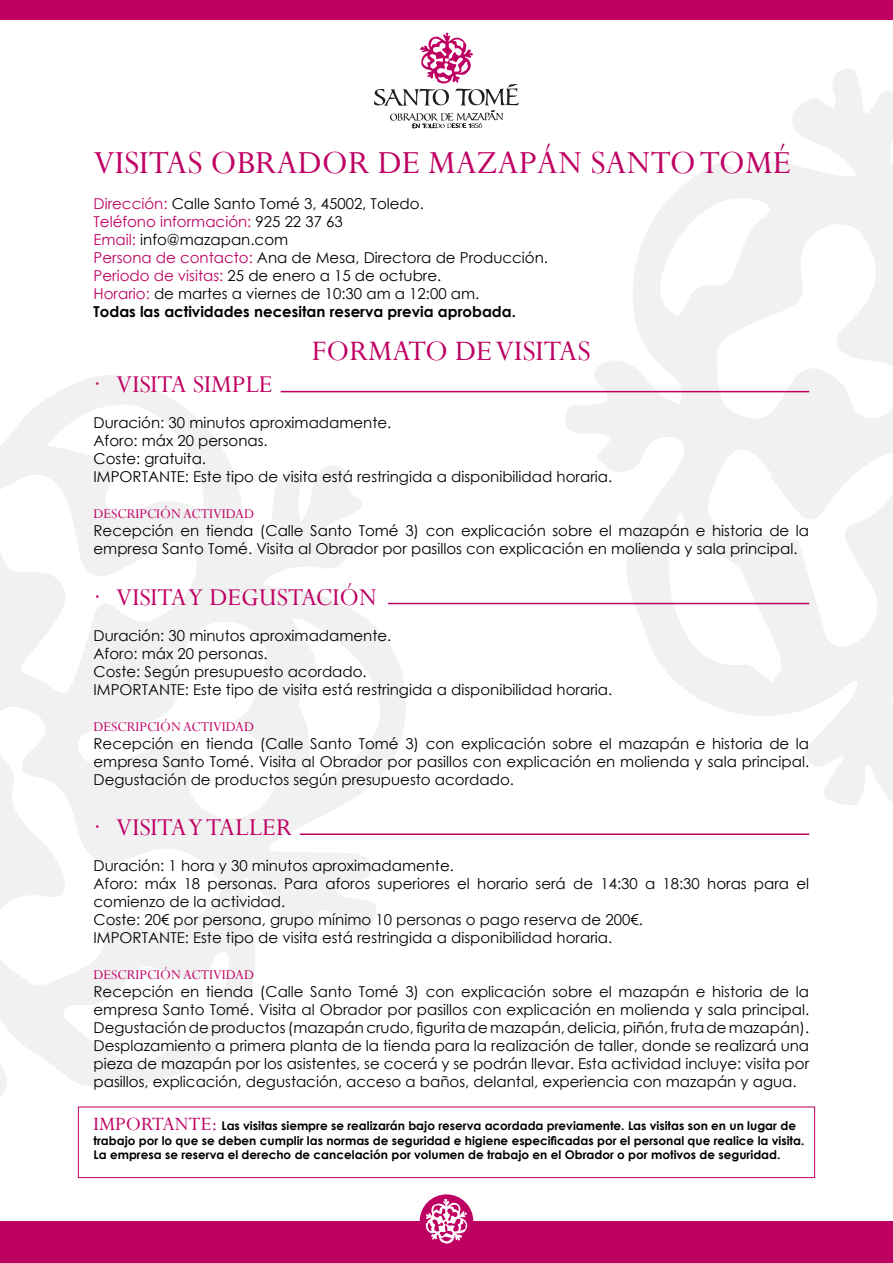
<style>
.page{position:relative;width:893px;height:1263px;background:#fff}
.page>*{position:absolute;margin:0;border:0;box-sizing:border-box;transform-origin:0 0}
.t1{font:36px "Perpetua";color:#bf0063}
.t2{font:31.5px "Perpetua";color:#bf0063}
.t3{font:27px "Perpetua";color:#bf0063}
.t4{font:15px/18px "Century Gothic";color:#000}
.t5{font:15px "Perpetua";color:#bf0063}
.t6{font:700 12px/14.4px "Century Gothic";color:#000}
.s1{color:#bf0063}
.s2{font-weight:700}
.s3{font-family:"Perpetua";font-weight:400;font-size:21px;color:#bf0063}
</style>
<div class="page">
<svg style="left:565px;top:68px;width:328px;height:737px"></svg>
<svg style="left:0;top:375px;width:406px;height:734px"></svg>
<svg style="left:374px;top:33px;width:145px;height:95px"></svg>
<div style="left:0;top:1221px;width:893px;height:42px;background:#bf0063"></div>
<div style="left:0;top:0;width:893px;height:20px;background:#bf0063"></div>
<div style="left:420px;top:1194px;width:53px;height:54px;background:#bf0063;border-radius:50%"></div>
<svg style="left:425px;top:1198px;width:43px;height:46px"></svg>
<hr style="left:281px;top:391px;width:528px;height:1px;background:#bf0063">
<hr style="left:388px;top:603px;width:421px;height:1px;background:#bf0063">
<hr style="left:300px;top:833px;width:509px;height:2px;background:#bf0063">
<div style="left:78px;top:1107px;width:737px;height:71px;border:1px solid #bf0063"></div>
<h1 class="t1" style="left:94px;top:139px;width:699px">VISITAS OBRADOR DE MAZAPÁN SANTO TOMÉ</h1>
<p class="t4" style="left:94px;top:194px;width:456px"><span class="s1">Dirección:</span> Calle Santo Tomé 3, 45002, Toledo.<br><span class="s1">Teléfono información:</span> 925 22 37 63<br><span class="s1">Email:</span> info@mazapan.com<br><span class="s1">Persona de contacto:</span> Ana de Mesa, Directora de Producción.<br><span class="s1">Periodo de visitas:</span> 25 de enero a 15 de octubre.<br><span class="s1">Horario:</span> de martes a viernes de 10:30 am a 12:00 am.<br><span class="s2">Todas las actividades necesitan reserva previa aprobada.</span></p>
<h2 class="t2" style="left:312px;top:331px;width:280px">FORMATO DE VISITAS</h2>
<h3 class="t3" style="left:94px;top:367px;width:181px">· VISITA SIMPLE</h3>
<p class="t4" style="left:94px;top:413px;width:520px">Duración: 30 minutos aproximadamente.<br>Aforo: máx 20 personas.<br>Coste: gratuita.<br>IMPORTANTE: Este tipo de visita está restringida a disponibilidad horaria.</p>
<p class="t5" style="left:94px;top:504px;width:162px">DESCRIPCIÓN ACTIVIDAD</p>
<p class="t4" style="left:94px;top:521px;width:717px">Recepción en tienda (Calle Santo Tomé 3) con explicación sobre el mazapán e historia de la empresa Santo Tomé. Visita al Obrador por pasillos con explicación en molienda y sala principal.</p>
<h3 class="t3" style="left:94px;top:580px;width:285px">· VISITA Y DEGUSTACIÓN</h3>
<p class="t4" style="left:94px;top:626px;width:520px">Duración: 30 minutos aproximadamente.<br>Aforo: máx 20 personas.<br>Coste: Según presupuesto acordado.<br>IMPORTANTE: Este tipo de visita está restringida a disponibilidad horaria.</p>
<p class="t5" style="left:94px;top:717px;width:162px">DESCRIPCIÓN ACTIVIDAD</p>
<p class="t4" style="left:94px;top:734px;width:717px;text-align:justify">Recepción en tienda (Calle Santo Tomé 3) con explicación sobre el mazapán e historia de la empresa Santo Tomé. Visita al Obrador por pasillos con explicación en molienda y sala principal.<br>Degustación de productos según presupuesto acordado.</p>
<h3 class="t3" style="left:94px;top:810px;width:200px">· VISITA Y TALLER</h3>
<p class="t4" style="left:94px;top:856px;width:717px">Duración: 1 hora y 30 minutos aproximadamente.<br>Aforo: máx 18 personas. Para aforos superiores el horario será de 14:30 a 18:30 horas para el comienzo de la actividad.<br>Coste: 20€ por persona, grupo mínimo 10 personas o pago reserva de 200€.<br>IMPORTANTE: Este tipo de visita está restringida a disponibilidad horaria.</p>
<p class="t5" style="left:94px;top:965px;width:162px">DESCRIPCIÓN ACTIVIDAD</p>
<p class="t4" style="left:94px;top:982px;width:717px;text-align:justify">Recepción en tienda (Calle Santo Tomé 3) con explicación sobre el mazapán e historia de la empresa Santo Tomé. Visita al Obrador por pasillos con explicación en molienda y sala principal.<br>Degustación de productos (mazapán crudo, figurita de mazapán, delicia, piñón, fruta de mazapán).<br>Desplazamiento a primera planta de la tienda para la realización de taller, donde se realizará una pieza de mazapán por los asistentes, se cocerá y se podrán llevar. Esta actividad incluye: visita por pasillos, explicación, degustación, acceso a baños, delantal, experiencia con mazapán y agua.</p>
<p class="t6" style="left:94px;top:1118px;width:712px"><span class="s3">IMPORTANTE:</span> Las visitas siempre se realizarán bajo reserva acordada previamente. Las visitas son en un lugar de trabajo por lo que se deben cumplir las normas de seguridad e higiene especificadas por el personal que realice la visita.<br>La empresa se reserva el derecho de cancelación por volumen de trabajo en el Obrador o por motivos de seguridad.</p>
</div>
